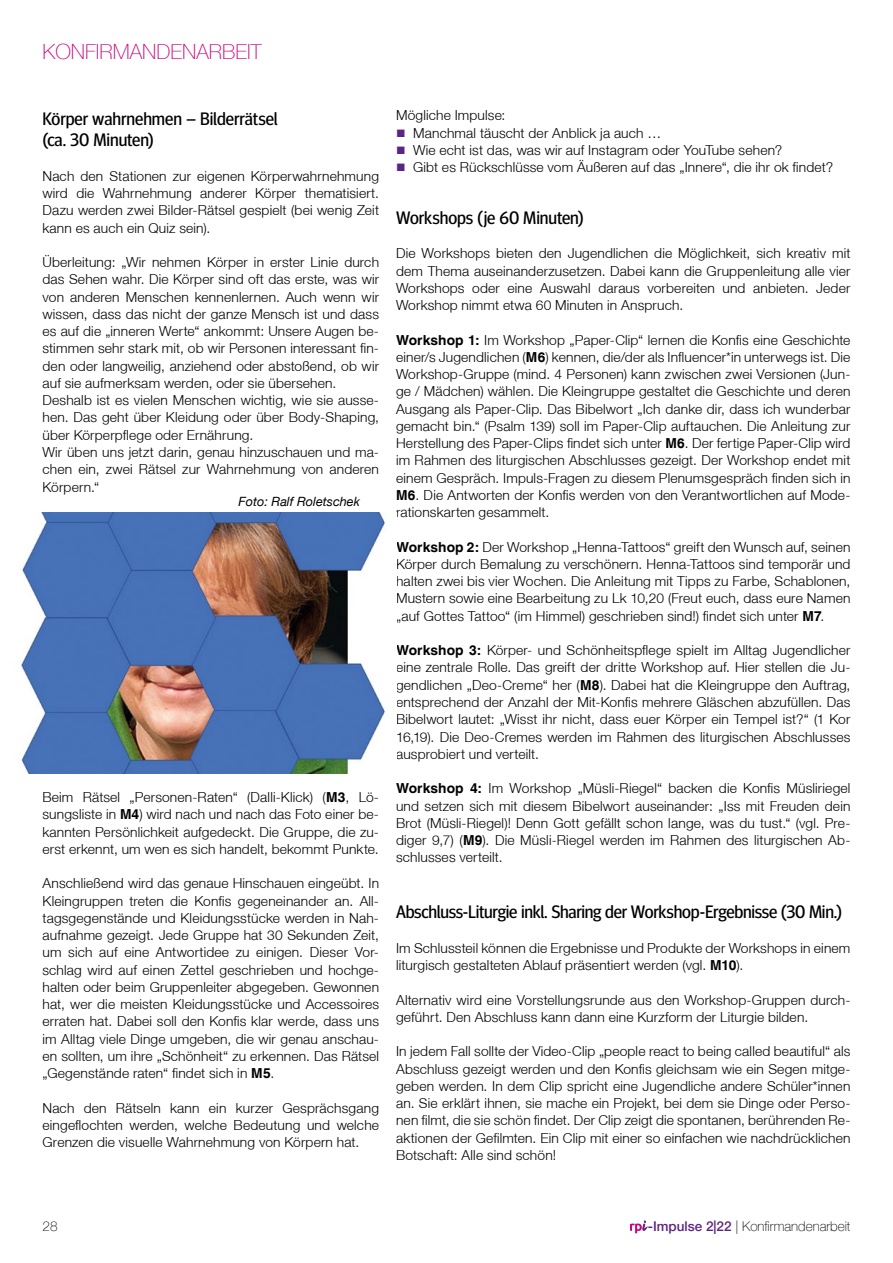
<style>
.page{position:relative;width:893px;height:1263px;background:#fff}
.page>*{position:absolute;margin:0;border:0;box-sizing:border-box;transform-origin:0 0}
.t1{font:100 21px "Helvetica Neue LT";color:#c80b7f}
.t2{font:18px/21.6px "Meta Headline OT";letter-spacing:-.01em;color:#000}
.t3{font:300 13.8px/17.2px "Helvetica Neue LT";letter-spacing:.01em;color:#000;text-align:justify}
.t4{font:100 13.5px "Helvetica Neue LT";color:#000}
.t5{font:italic 12.75px "Helvetica Neue LT";color:#000}
.s1{font-family:"Helvetica LT";font-weight:700}
.s2{color:#5c2483}
.s3{font-weight:500;color:#5c2483}
</style>
<div class="page">
<svg style="left:630px;top:1220px;width:18px;height:13px"></svg>
<img style="left:21px;top:512px;width:364px;height:261px">
<h1 class="t1" style="left:43px;top:40px;width:221px">KONFIRMANDENARBEIT</h1>
<h2 class="t2" style="left:43px;top:108px;width:237px">Körper wahrnehmen – Bilderrätsel (ca. 30 Minuten)</h2>
<p class="t3" style="left:43px;top:167px;width:338px">Nach den Stationen zur eigenen Körperwahrnehmung wird die Wahrnehmung anderer Körper thematisiert.<br>Dazu werden zwei Bilder-Rätsel gespielt (bei wenig Zeit kann es auch ein Quiz sein).</p>
<p class="t3" style="left:43px;top:253px;width:338px;text-align:left">Überleitung: „Wir nehmen Körper in erster Linie durch das Sehen wahr. Die Körper sind oft das erste, was wir von anderen Menschen kennenlernen. Auch wenn wir wissen, dass das nicht der ganze Mensch ist und dass es auf die „inneren Werte“ ankommt: Unsere Augen be&shy;stimmen sehr stark mit, ob wir Personen interessant fin&shy;den oder langweilig, anziehend oder abstoßend, ob wir auf sie aufmerksam werden, oder sie übersehen.<br>Deshalb ist es vielen Menschen wichtig, wie sie ausse&shy;hen. Das geht über Kleidung oder über Body-Shaping, über Körperpflege oder Ernährung.<br>Wir üben uns jetzt darin, genau hinzuschauen und ma&shy;chen ein, zwei Rätsel zur Wahrnehmung von anderen Körpern.“</p>
<p class="t5" style="left:239px;top:494px;width:123px">Foto: Ralf Roletschek</p>
<p class="t3" style="left:43px;top:788px;width:338px">Beim Rätsel „Personen-Raten“ (Dalli-Klick) (<span class="s1">M3</span>, Lö&shy;sungsliste in <span class="s1">M4</span>) wird nach und nach das Foto einer be&shy;kannten Persönlichkeit aufgedeckt. Die Gruppe, die zu&shy;erst erkennt, um wen es sich handelt, bekommt Punkte.</p>
<p class="t3" style="left:43px;top:874px;width:338px">Anschließend wird das genaue Hinschauen eingeübt. In Kleingruppen treten die Konfis gegeneinander an. All&shy;tagsgegenstände und Kleidungsstücke werden in Nah&shy;aufnahme gezeigt. Jede Gruppe hat 30 Sekunden Zeit, um sich auf eine Antwortidee zu einigen. Dieser Vor&shy;schlag wird auf einen Zettel geschrieben und hochge&shy;halten oder beim Gruppenleiter abgegeben. Gewonnen hat, wer die meisten Kleidungsstücke und Accessoires erraten hat. Dabei soll den Konfis klar werde, dass uns im Alltag viele Dinge umgeben, die wir genau anschau&shy;en sollten, um ihre „Schönheit“ zu erkennen. Das Rätsel „Gegenstände raten“ findet sich in <span class="s1">M5</span>.</p>
<p class="t3" style="left:43px;top:1099px;width:338px">Nach den Rätseln kann ein kurzer Gesprächsgang eingeflochten werden, welche Bedeutung und welche Grenzen die visuelle Wahrnehmung von Körpern hat.</p>
<p class="t3" style="left:396px;top:107px;width:111px">Mögliche Impulse:</p>
<p class="t3" style="left:396px;top:124px;width:267px"><span class="s2">■</span> Manchmal täuscht der Anblick ja auch …</p>
<p class="t3" style="left:396px;top:141px;width:388px"><span class="s2">■</span> Wie echt ist das, was wir auf Instagram oder YouTube sehen?</p>
<p class="t3" style="left:396px;top:158px;width:439px"><span class="s2">■</span> Gibt es Rückschlüsse vom Äußeren auf das „Innere“, die ihr ok findet?</p>
<h2 class="t2" style="left:396px;top:207px;width:189px">Workshops (je 60 Minuten)</h2>
<p class="t3" style="left:396px;top:245px;width:456px">Die Workshops bieten den Jugendlichen die Möglichkeit, sich kreativ mit dem Thema auseinanderzusetzen. Dabei kann die Gruppenleitung alle vier Workshops oder eine Auswahl daraus vorbereiten und anbieten. Jeder Workshop nimmt etwa 60 Minuten in Anspruch.</p>
<p class="t3" style="left:396px;top:331px;width:456px"><span class="s1">Workshop 1:</span> Im Workshop „Paper-Clip“ lernen die Konfis eine Geschichte einer/s Jugendlichen (<span class="s1">M6</span>) kennen, die/der als Influencer*in unterwegs ist. Die Workshop-Gruppe (mind. 4 Personen) kann zwischen zwei Versionen (Jun&shy;ge / Mädchen) wählen. Die Kleingruppe gestaltet die Geschichte und deren Ausgang als Paper-Clip. Das Bibelwort „Ich danke dir, dass ich wunderbar gemacht bin.“ (Psalm 139) soll im Paper-Clip auftauchen. Die Anleitung zur Herstellung des Paper-Clips findet sich unter <span class="s1">M6</span>. Der fertige Paper-Clip wird im Rahmen des liturgischen Abschlusses gezeigt. Der Workshop endet mit einem Gespräch. Impuls-Fragen zu diesem Plenumsgespräch finden sich in <span class="s1">M6</span>. Die Antworten der Konfis werden von den Verantwortlichen auf Mode&shy;rationskarten gesammelt.</p>
<p class="t3" style="left:396px;top:538px;width:456px"><span class="s1">Workshop 2:</span> Der Workshop „Henna-Tattoos“ greift den Wunsch auf, seinen Körper durch Bemalung zu verschönern. Henna-Tattoos sind temporär und halten zwei bis vier Wochen. Die Anleitung mit Tipps zu Farbe, Schablonen, Mustern sowie eine Bearbeitung zu Lk 10,20 (Freut euch, dass eure Namen „auf Gottes Tattoo“ (im Himmel) geschrieben sind!) findet sich unter <span class="s1">M7</span>.</p>
<p class="t3" style="left:396px;top:641px;width:456px"><span class="s1">Workshop 3:</span> Körper- und Schönheitspflege spielt im Alltag Jugendlicher eine zentrale Rolle. Das greift der dritte Workshop auf. Hier stellen die Ju&shy;gendlichen „Deo-Creme“ her (<span class="s1">M8</span>). Dabei hat die Kleingruppe den Auftrag, entsprechend der Anzahl der Mit-Konfis mehrere Gläschen abzufüllen. Das Bibelwort lautet: „Wisst ihr nicht, dass euer Körper ein Tempel ist?“ (1 Kor 16,19). Die Deo-Cremes werden im Rahmen des liturgischen Abschlusses ausprobiert und verteilt.</p>
<p class="t3" style="left:396px;top:779px;width:456px"><span class="s1">Workshop 4:</span> Im Workshop „Müsli-Riegel“ backen die Konfis Müsliriegel und setzen sich mit diesem Bibelwort auseinander: „Iss mit Freuden dein Brot (Müsli-Riegel)! Denn Gott gefällt schon lange, was du tust.“ (vgl. Pre&shy;diger 9,7) (<span class="s1">M9</span>). Die Müsli-Riegel werden im Rahmen des liturgischen Ab&shy;schlusses verteilt.</p>
<h2 class="t2" style="left:396px;top:901px;width:448px">Abschluss-Liturgie inkl. Sharing der Workshop-Ergebnisse (30 Min.)</h2>
<p class="t3" style="left:396px;top:939px;width:456px">Im Schlussteil können die Ergebnisse und Produkte der Workshops in einem liturgisch gestalteten Ablauf präsentiert werden (vgl. <span class="s1">M10</span>).</p>
<p class="t3" style="left:396px;top:991px;width:456px">Alternativ wird eine Vorstellungsrunde aus den Workshop-Gruppen durch&shy;geführt. Den Abschluss kann dann eine Kurzform der Liturgie bilden.</p>
<p class="t3" style="left:396px;top:1042px;width:456px">In jedem Fall sollte der Video-Clip „people react to being called beautiful“ als Abschluss gezeigt werden und den Konfis gleichsam wie ein Segen mitge&shy;geben werden. In dem Clip spricht eine Jugendliche andere Schüler*innen an. Sie erklärt ihnen, sie mache ein Projekt, bei dem sie Dinge oder Perso&shy;nen filmt, die sie schön findet. Der Clip zeigt die spontanen, berührenden Re&shy;aktionen der Gefilmten. Ein Clip mit einer so einfachen wie nachdrücklichen Botschaft: Alle sind schön!</p>
<p class="t4" style="left:43px;top:1218px;width:17px">28</p>
<p class="t4" style="left:648px;top:1218px;width:204px"><span class="s3">-Impulse 2|22</span> | Konfirmandenarbeit</p>
</div>
